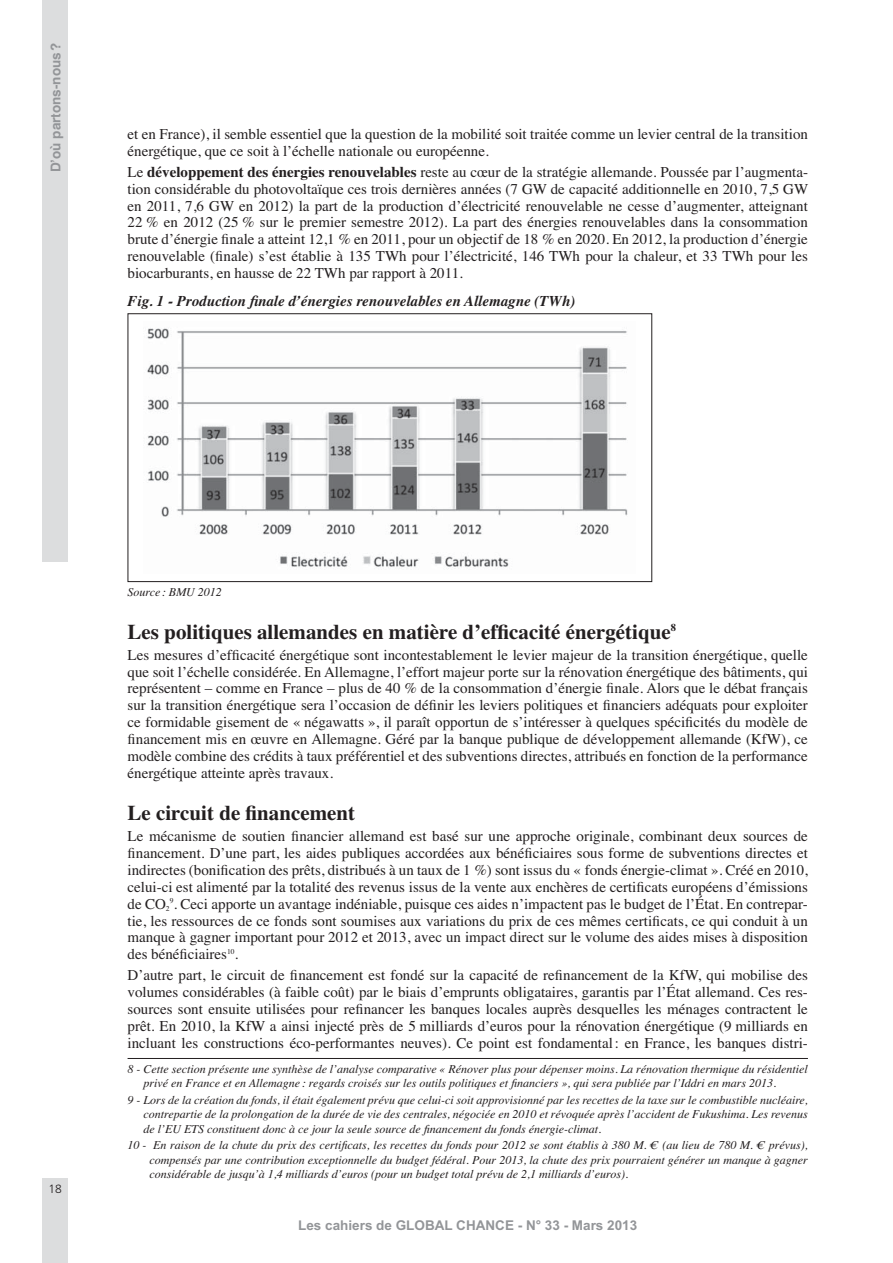
<style>
.page{position:relative;width:893px;height:1263px;background:#fff}
.page>*{position:absolute;margin:0;border:0;box-sizing:border-box;transform-origin:0 0}
.t1{font:700 21px "Times";color:#231f20}
.t2{font:15px/16.8px "Times";color:#231f20;text-align:justify}
.t3{font:italic 700 15px "Times";color:#231f20}
.t4{font:700 13.5px "Arial";color:#939598}
.t5{font:700 13.5px "Helvetica";color:#939598}
.t6{font:italic 12px/14.4px "Times";color:#231f20;text-align:justify}
.t7{font:300 12px "Frutiger";color:#231f20}
.s1{font-weight:700}
</style>
<div class="page">
<div style="left:43px;top:1178px;width:25px;height:85px;background:#dcddde"></div>
<div style="left:43px;top:0;width:25px;height:561px;background:#dcddde"></div>
<img style="left:147px;top:328px;width:481px;height:241px">
<div style="left:128px;top:313px;width:524px;height:269px;border:1px solid #231f20"></div>
<hr style="left:128px;top:1058px;width:680px;height:1px;background:#231f20">
<p class="t5" style="left:51px;top:172px;width:131px;rotate:-90deg">D’où partons-nous ?</p>
<p class="t2" style="left:128px;top:127px;width:682px">et en France), il semble essentiel que la question de la mobilité soit traitée comme un levier central de la transition énergétique, que ce soit à l’échelle nationale ou européenne.</p>
<p class="t2" style="left:128px;top:165px;width:682px">Le <span class="s1">développement des énergies renouvelables</span> reste au cœur de la stratégie allemande. Poussée par l’augmenta&shy;tion considérable du photovoltaïque ces trois dernières années (7 GW de capacité additionnelle en 2010, 7,5 GW en 2011, 7,6 GW en 2012) la part de la production d’électricité renouvelable ne cesse d’augmenter, atteignant 22 % en 2012 (25 % sur le premier semestre 2012). La part des énergies renouvelables dans la consommation brute d’énergie finale a atteint 12,1 % en 2011, pour un objectif de 18 % en 2020. En 2012, la production d’énergie renouvelable (finale) s’est établie à 135 TWh pour l’électricité, 146 TWh pour la chaleur, et 33 TWh pour les biocarburants, en hausse de 22 TWh par rapport à 2011.</p>
<p class="t3" style="left:128px;top:296px;width:449px">Fig. 1 - Production finale d’énergies renouvelables en Allemagne (TWh)</p>
<p class="t7" style="left:49px;top:1184px;width:15px">18</p>
<p class="t6" style="left:128px;top:586px;width:96px">Source : BMU 2012</p>
<h1 class="t1" style="left:128px;top:624px;width:550px">Les politiques allemandes en matière d’efficacité énergétique<sup>8</sup></h1>
<p class="t2" style="left:128px;top:648px;width:682px">Les mesures d’efficacité énergétique sont incontestablement le levier majeur de la transition énergétique, quelle que soit l’échelle considérée. En Allemagne, l’effort majeur porte sur la rénovation énergétique des bâtiments, qui représentent – comme en France – plus de 40 % de la consommation d’énergie finale. Alors que le débat français sur la transition énergétique sera l’occasion de définir les leviers politiques et financiers adéquats pour exploiter ce formidable gisement de « négawatts », il paraît opportun de s’intéresser à quelques spécificités du modèle de financement mis en œuvre en Allemagne. Géré par la banque publique de développement allemande (KfW), ce modèle combine des crédits à taux préférentiel et des subventions directes, attribués en fonction de la performance énergétique atteinte après travaux.</p>
<h1 class="t1" style="left:128px;top:805px;width:229px">Le circuit de financement</h1>
<p class="t2" style="left:128px;top:829px;width:682px">Le mécanisme de soutien financier allemand est basé sur une approche originale, combinant deux sources de financement. D’une part, les aides publiques accordées aux bénéficiaires sous forme de subventions directes et indirectes (bonification des prêts, distribués à un taux de 1 %) sont issus du « fonds énergie-climat ». Créé en 2010, celui-ci est alimenté par la totalité des revenus issus de la vente aux enchères de certificats européens d’émissions de CO<sub>2</sub><sup>9</sup>. Ceci apporte un avantage indéniable, puisque ces aides n’impactent pas le budget de l’État. En contrepar&shy;tie, les ressources de ce fonds sont soumises aux variations du prix de ces mêmes certificats, ce qui conduit à un manque à gagner important pour 2012 et 2013, avec un impact direct sur le volume des aides mises à disposition des bénéficiaires<sup>10</sup>.</p>
<p class="t2" style="left:128px;top:968px;width:682px">D’autre part, le circuit de financement est fondé sur la capacité de refinancement de la KfW, qui mobilise des volumes considérables (à faible coût) par le biais d’emprunts obligataires, garantis par l’État allemand. Ces res&shy;sources sont ensuite utilisées pour refinancer les banques locales auprès desquelles les ménages contractent le prêt. En 2010, la KfW a ainsi injecté près de 5 milliards d’euros pour la rénovation énergétique (9 milliards en incluant les constructions éco-performantes neuves). Ce point est fondamental : en France, les banques distri-</p>
<p class="t6" style="left:144px;top:1063px;width:666px;text-indent:-16px">8 - Cette section présente une synthèse de l’analyse comparative « Rénover plus pour dépenser moins. La rénovation thermique du résidentiel privé en France et en Allemagne : regards croisés sur les outils politiques et financiers », qui sera publiée par l’Iddri en mars 2013.</p>
<p class="t6" style="left:144px;top:1094px;width:666px;text-indent:-16px">9 - Lors de la création du fonds, il était également prévu que celui-ci soit approvisionné par les recettes de la taxe sur le combustible nucléaire, contrepartie de la prolongation de la durée de vie des centrales, négociée en 2010 et révoquée après l’accident de Fukushima. Les revenus de l’EU ETS constituent donc à ce jour la seule source de financement du fonds énergie-climat.</p>
<p class="t6" style="left:150px;top:1139px;width:660px;text-indent:-22px">10 - En raison de la chute du prix des certificats, les recettes du fonds pour 2012 se sont établis à 380 M. € (au lieu de 780 M. € prévus), compensés par une contribution exceptionnelle du budget fédéral. Pour 2013, la chute des prix pourraient générer un manque à gagner considérable de jusqu’à 1,4 milliards d’euros (pour un budget total prévu de 2,1 milliards d’euros).</p>
<p class="t4" style="left:298px;top:1218px;width:340px">Les cahiers de GLOBAL CHANCE - N° 33 - Mars 2013</p>
</div>
